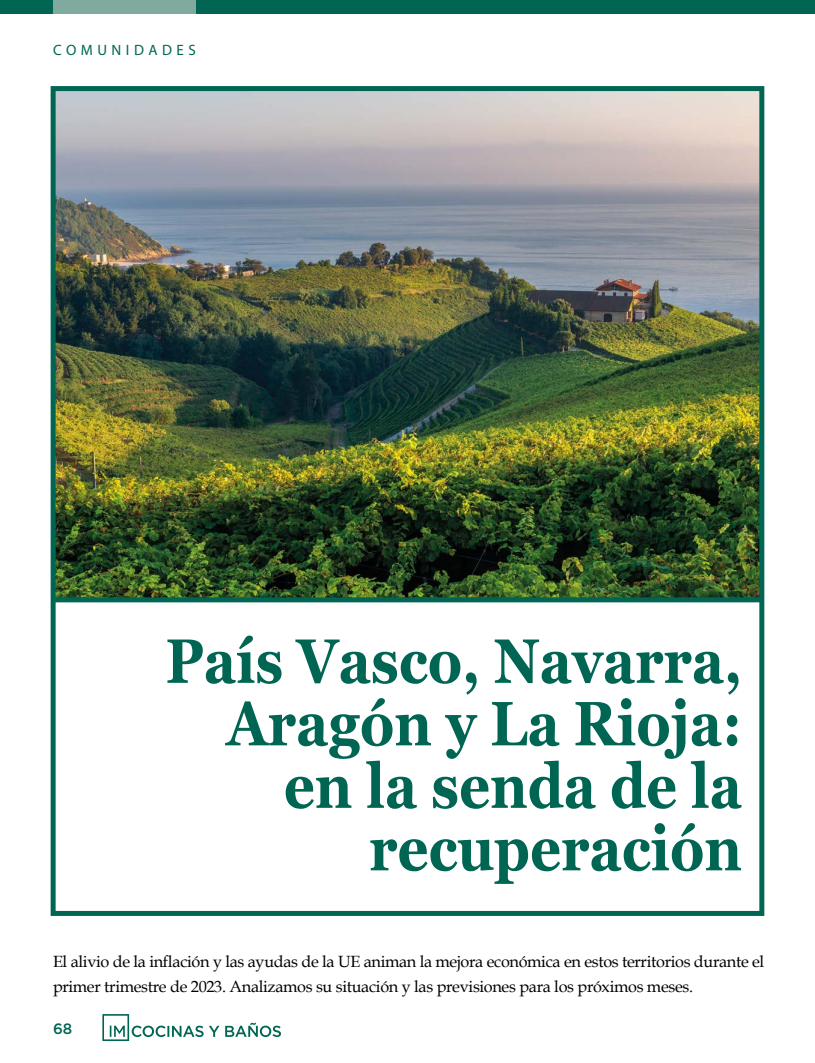
<style>
.page{position:relative;width:815px;height:1063px;background:#fff}
.page>*{position:absolute;margin:0;border:0;box-sizing:border-box;transform-origin:0 0}
.t1{font:700 62.5px/62.5px "Georgia";color:#006653;text-align:right;scale:.87 1}
.t2{font:16.25px/25px "Book Antiqua";letter-spacing:-.02em;color:#000}
.t3{font:15px "Myriad Pro";letter-spacing:.3em;color:#006653}
.t4{font:500 15px "Gotham";color:#006653}
</style>
<div class="page">
<div style="left:0;top:0;width:815px;height:14px;background:#006653"></div>
<div style="left:53px;top:0;width:143px;height:14px;background:#81aa9f"></div>
<svg style="left:102px;top:1014px;width:117px;height:27px"></svg>
<svg style="left:225px;top:1023px;width:56px;height:14px"></svg>
<img style="left:57px;top:92px;width:701px;height:505px">
<div style="left:51px;top:86px;width:713px;height:830px;border:5px solid #006653"></div>
<div style="left:53px;top:597px;width:709px;height:5px;background:#006653"></div>
<p class="t3" style="left:53px;top:41px;width:144px">COMUNIDADES</p>
<h1 class="t1" style="left:166px;top:630px;width:664px">País Vasco, Navarra,<br>Aragón y La Rioja: en la senda de la recuperación</h1>
<p class="t2" style="left:53px;top:949px;width:713px">El alivio de la inflación y las ayudas de la UE animan la mejora económica en estos territorios durante el primer trimestre de 2023. Analizamos su situación y las previsiones para los próximos meses.</p>
<p class="t4" style="left:53px;top:1018px;width:21px">68</p>
</div>
